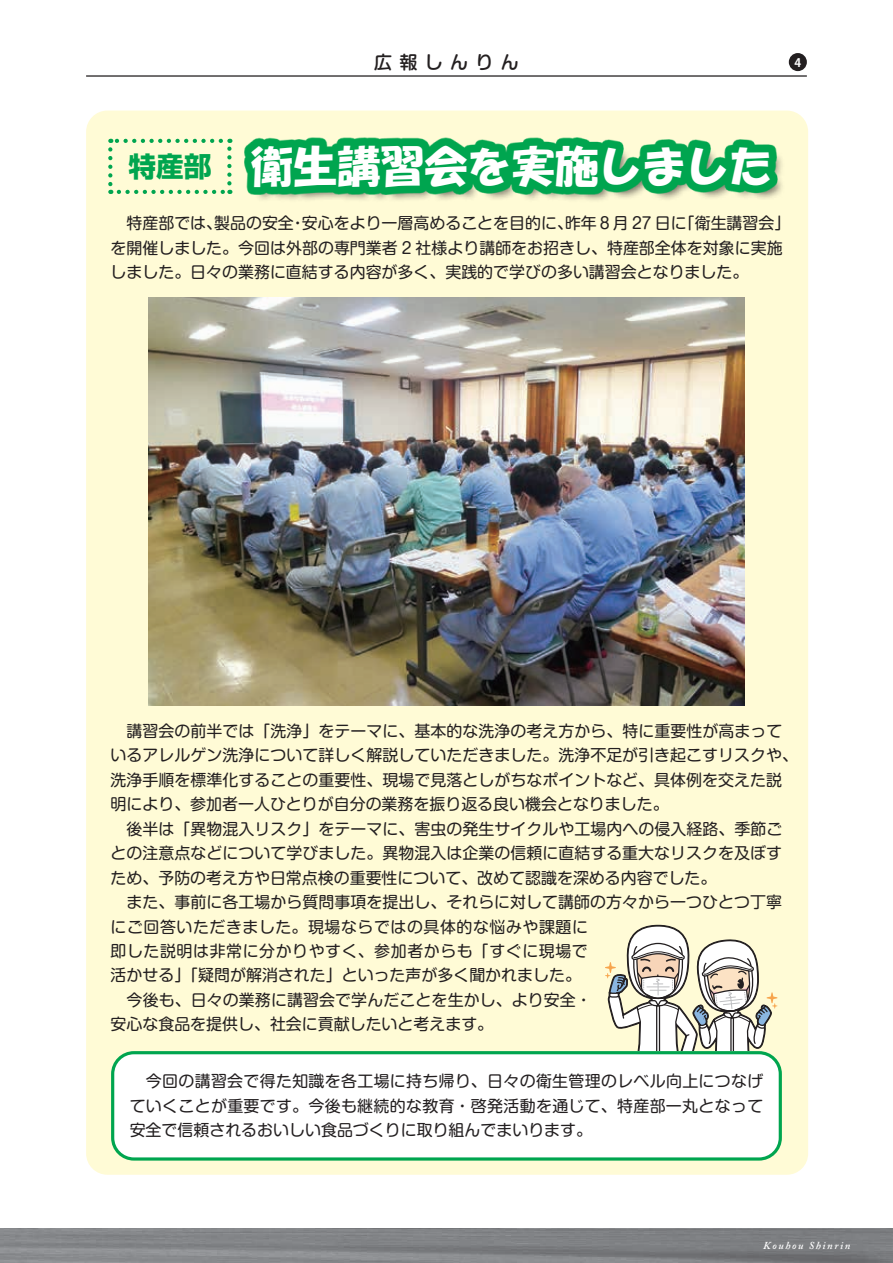
<style>
.page{position:relative;width:893px;height:1263px;background:#fff}
.page>*{position:absolute;margin:0;border:0;box-sizing:border-box;transform-origin:0 0}
.t1{font:43.65px "HG Soei Kakupoptai";color:#fff}
.t2{font:700 27.6px "Shin Go Pro";color:#00a54f}
.t3{font:500 18px "Shin M Go Pro";letter-spacing:.4em;color:#231f20}
.t4{font:15.9px/24.5px "Shin M Go Pro";letter-spacing:.005em;color:#231f20}
.t5{font:700 11.7px "Koz Go Pro";color:#fff}
.t6{font:italic 600 10.65px "Adobe Caslon Pro";letter-spacing:.15em;color:#fff}
</style>
<div class="page">
<div style="left:86px;top:111px;width:722px;height:1064px;background:#fffbd6;border-radius:21px"></div>
<div style="left:113px;top:1053px;width:667px;height:106px;background:#fff;border-radius:21px"></div>
<div style="left:111px;top:1051px;width:671px;height:109px;border:3px solid #00a54f;border-radius:21px"></div>
<hr style="left:86px;top:75px;width:721px;height:2px;background:#231f20">
<div style="left:789px;top:53px;width:18px;height:18px;background:#231f20;border-radius:50%"></div>
<img style="left:0;top:1229px;width:893px;height:34px">
<img style="left:149px;top:298px;width:595px;height:408px">
<div style="left:251px;top:145px;width:534px;height:57px;background:#231f20;opacity:.75"></div>
<div style="left:244px;top:138px;width:534px;height:57px;background:#00a54f"></div>
<svg style="left:108px;top:149px;width:4px;height:45px"></svg>
<svg style="left:119px;top:190px;width:111px;height:4px"></svg>
<svg style="left:227px;top:139px;width:5px;height:44px"></svg>
<svg style="left:110px;top:139px;width:111px;height:4px"></svg>
<svg style="left:605px;top:924px;width:173px;height:126px"></svg>
<p class="t3" style="left:374px;top:48px;width:146px">広報しんりん</p>
<p class="t5" style="left:794px;top:55px;width:8px">4</p>
<p class="t2" style="left:128px;top:144px;width:84px">特産部</p>
<p class="t1" style="left:250px;top:144px;width:524px">衛生講習会を実施しました</p>
<p class="t4" style="left:214px;top:209px;width:81px">製品の安全</p>
<p class="t4" style="left:679px;top:209px;width:113px">「衛生講習会「</p>
<p class="t4" style="left:302px;top:209px;width:273px">安心をより一層高めることを目的に、</p>
<p class="t4" style="left:111px;top:209px;width:674px">　特産部では、<br>を開催しました。今回は外部の専門業者 2 社様より講師をお招きし、特産部全体を対象に実施しました。日々の業務に直結する内容が多く、実践的で学びの多い講習会となりました。</p>
<p class="t4" style="left:565px;top:209px;width:123px">昨年８月 27 日に</p>
<p class="t4" style="left:290px;top:209px;width:17px">・</p>
<p class="t4" style="left:111px;top:717px;width:689px">　講習会の前半では「洗浄」をテーマに、基本的な洗浄の考え方から、特に重要性が高まっているアレルゲン洗浄について詳しく解説していただきました。洗浄不足が引き起こすリスクや、洗浄手順を標準化することの重要性、現場で見落としがちなポイントなど、具体例を交えた説明により、参加者一人ひとりが自分の業務を振り返る良い機会となりました。</p>
<p class="t4" style="left:111px;top:815px;width:673px;text-align:justify">　後半は「異物混入リスク」をテーマに、害虫の発生サイクルや工場内への侵入経路、季節ごとの注意点などについて学びました。異物混入は企業の信頼に直結する重大なリスクを及ぼすため、予防の考え方や日常点検の重要性について、改めて認識を深める内容でした。</p>
<p class="t4" style="left:111px;top:888px;width:673px">　また、事前に各工場から質問事項を提出し、それらに対して講師の方々から一つひとつ丁寧にご回答いただきました。現場ならではの具体的な悩みや課題に<br>即した説明は非常に分かりやすく、参加者からも「すぐに現場で<br>活かせる」「疑問が解消された」といった声が多く聞かれました。</p>
<p class="t4" style="left:111px;top:986px;width:483px">　今後も、日々の業務に講習会で学んだことを生かし、より安全・安心な食品を提供し、社会に貢献したいと考えます。</p>
<p class="t4" style="left:130px;top:1067px;width:635px;text-align:justify">　今回の講習会で得た知識を各工場に持ち帰り、日々の衛生管理のレベル向上につなげていくことが重要です。今後も継続的な教育・啓発活動を通じて、特産部一丸となって安全で信頼されるおいしい食品づくりに取り組んでまいります。</p>
<p class="t6" style="left:809px;top:1239px;width:43px">Shinrin</p>
<p class="t6" style="left:763px;top:1239px;width:42px">Kouhou</p>
</div>
